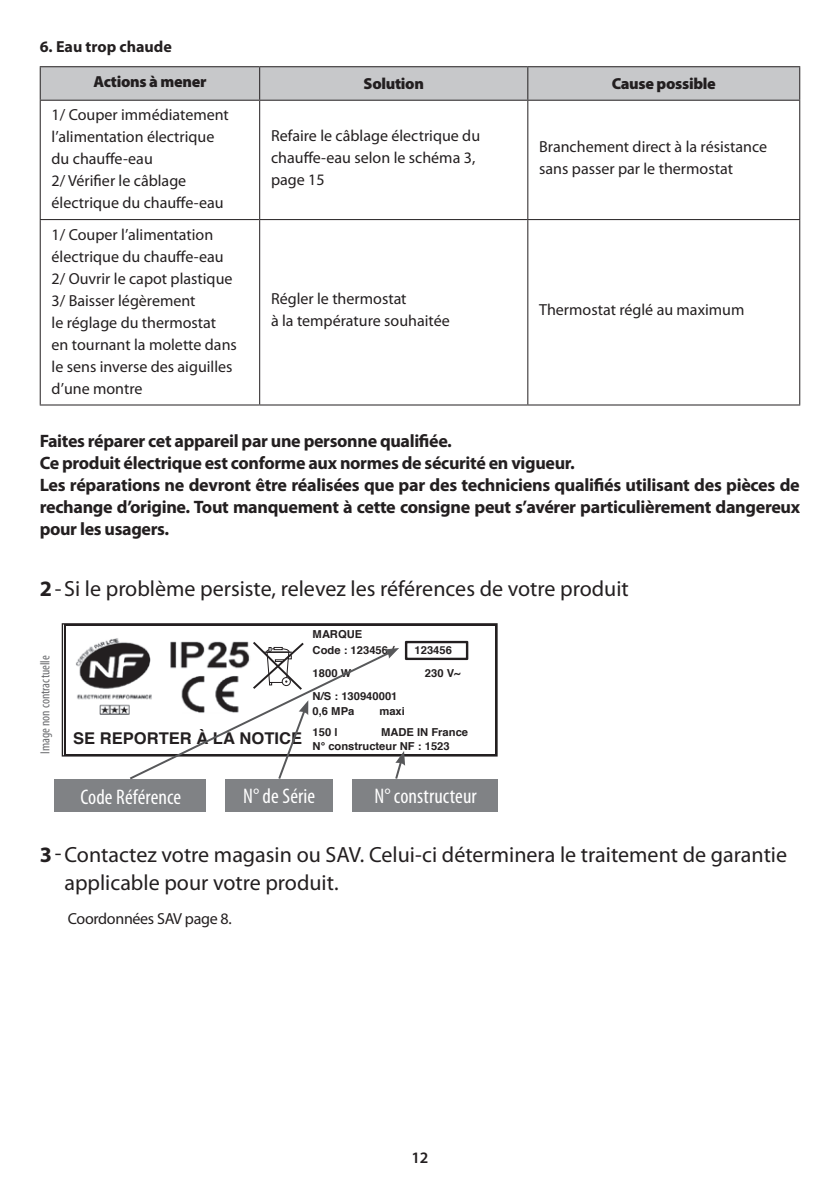
<style>
.page{position:relative;width:840px;height:1191px;background:#fff}
.page>*{position:absolute;margin:0;border:0;box-sizing:border-box;transform-origin:0 0}
.t1{font:22px/28px "Myriad Pro";color:#231f20}
.t2{font:condensed 21.2px "Myriad Pro";letter-spacing:.005em;color:#fff}
.t3{font:700 18px/22px "Myriad Pro";letter-spacing:-.02em;color:#231f20}
.t4{font:700 16.2px "Helvetica";color:#231f20}
.t5{font:16px/22px "Myriad Pro";color:#231f20}
.t6{font:900 16px "Myriad Pro";letter-spacing:-.02em;color:#231f20}
.t7{font:16px "Myriad Pro";letter-spacing:-.02em;color:#231f20}
.t8{font:700 16px "Myriad Pro";color:#231f20}
.t9{font:600 16px "Myriad Pro";color:#231f20}
.t10{font:condensed 13.2px "Myriad Pro";color:#6c6d70}
.t11{font:700 11px/16.8px "Helvetica";color:#231f20}
.s1{font-weight:700}
</style>
<div class="page">
<div style="left:41px;top:67px;width:757px;height:33px;background:#c7c8ca"></div>
<hr style="left:40px;top:66px;width:219px;height:1px;background:#231f20">
<hr style="left:40px;top:67px;width:1px;height:33px;background:#231f20">
<hr style="left:259px;top:66px;width:268px;height:1px;background:#231f20">
<hr style="left:259px;top:67px;width:1px;height:33px;background:#231f20">
<hr style="left:527px;top:66px;width:272px;height:1px;background:#231f20">
<hr style="left:527px;top:67px;width:1px;height:33px;background:#231f20">
<hr style="left:798px;top:67px;width:1px;height:33px;background:#231f20">
<hr style="left:40px;top:101px;width:1px;height:118px;background:#231f20">
<hr style="left:259px;top:101px;width:1px;height:118px;background:#231f20">
<hr style="left:527px;top:101px;width:1px;height:118px;background:#231f20">
<hr style="left:798px;top:101px;width:1px;height:118px;background:#231f20">
<hr style="left:40px;top:220px;width:1px;height:184px;background:#231f20">
<hr style="left:259px;top:220px;width:1px;height:184px;background:#231f20">
<hr style="left:527px;top:220px;width:1px;height:184px;background:#231f20">
<hr style="left:798px;top:220px;width:1px;height:184px;background:#231f20">
<hr style="left:40px;top:100px;width:219px;height:1px;background:#231f20">
<hr style="left:259px;top:100px;width:268px;height:1px;background:#231f20">
<hr style="left:527px;top:100px;width:272px;height:1px;background:#231f20">
<hr style="left:40px;top:219px;width:219px;height:1px;background:#231f20">
<hr style="left:259px;top:219px;width:268px;height:1px;background:#231f20">
<hr style="left:527px;top:219px;width:272px;height:1px;background:#231f20">
<hr style="left:40px;top:404px;width:219px;height:1px;background:#231f20">
<hr style="left:259px;top:404px;width:268px;height:1px;background:#231f20">
<hr style="left:527px;top:404px;width:272px;height:1px;background:#231f20">
<hr style="left:64px;top:624px;width:2px;height:132px;background:#231f20">
<hr style="left:66px;top:624px;width:430px;height:2px;background:#231f20">
<img style="left:76px;top:638px;width:51px;height:76px">
<div style="left:62px;top:623px;width:435px;height:133px;border:1px solid #231f20"></div>
<div style="left:54px;top:779px;width:152px;height:32px;background:#808285"></div>
<div style="left:225px;top:779px;width:108px;height:32px;background:#808285"></div>
<div style="left:352px;top:779px;width:145px;height:32px;background:#808285"></div>
<svg style="left:127px;top:640px;width:341px;height:139px"></svg>
<p class="t8" style="left:40px;top:37px;width:134px">6. Eau trop chaude</p>
<p class="t6" style="left:93px;top:72px;width:114px">Actions à mener</p>
<p class="t6" style="left:363px;top:75px;width:62px">Solution</p>
<p class="t6" style="left:611px;top:75px;width:106px">Cause possible</p>
<p class="t5" style="left:52px;top:104px;width:179px">1/ Couper immédiatement l’alimentation électrique du chauffe-eau<br>2/ Vérifier le câblage électrique du chauffe-eau</p>
<p class="t5" style="left:271px;top:125px;width:210px">Refaire le câblage électrique du chauffe-eau selon le schéma 3, page 15</p>
<p class="t5" style="left:539px;top:136px;width:229px">Branchement direct à la résistance sans passer par le thermostat</p>
<p class="t5" style="left:52px;top:223px;width:187px">1/ Couper l’alimentation électrique du chauffe-eau<br>2/ Ouvrir le capot plastique<br>3/ Baisser légèrement<br>le réglage du thermostat en tournant la molette dans le sens inverse des aiguilles d’une montre</p>
<p class="t5" style="left:271px;top:288px;width:180px">Régler le thermostat<br>à la température souhaitée</p>
<p class="t5" style="left:539px;top:299px;width:206px">Thermostat réglé au maximum</p>
<p class="t3" style="left:40px;top:430px;width:761px">Faites réparer cet appareil par une personne qualifiée.<br>Ce produit électrique est conforme aux normes de sécurité en vigueur.<br>Les réparations ne devront être réalisées que par des techniciens qualifiés utilisant des pièces de rechange d’origine. Tout manquement à cette consigne peut s’avérer particulièrement dangereux pour les usagers.</p>
<h1 class="t1" style="left:40px;top:575px;width:590px"><span class="s1">2</span>- Si le problème persiste, relevez les références de votre produit</h1>
<p class="t11" style="left:312px;top:625px;width:83px">MARQUE<br>Code : 123456 /</p>
<p class="t11" style="left:312px;top:664px;width:40px">1800 W</p>
<p class="t11" style="left:424px;top:664px;width:37px">230 V~</p>
<p class="t11" style="left:312px;top:687px;width:86px;line-height:15.2px">N/S : 130940001<br>0,6 MPa</p>
<p class="t11" style="left:414px;top:641px;width:39px">123456</p>
<p class="t10" style="left:37px;top:754px;width:100px;rotate:-90deg">Image non contractuelle</p>
<p class="t11" style="left:379px;top:702px;width:27px">maxi</p>
<p class="t11" style="left:312px;top:724px;width:157px;line-height:14px;text-indent:68px">MADE IN France<br>N° constructeur NF : 1523</p>
<p class="t11" style="left:312px;top:723px;width:26px">150 l</p>
<p class="t4" style="left:73px;top:723px;width:230px">SE REPORTER À LA NOTICE</p>
<h2 class="t2" style="left:80px;top:784px;width:102px">Code Référence</h2>
<h2 class="t2" style="left:243px;top:783px;width:74px">N° de Série</h2>
<h2 class="t2" style="left:374px;top:783px;width:104px">N° constructeur</h2>
<h1 class="t1" style="left:64px;top:841px;width:723px;text-indent:-25px"><span class="s1">3</span>- Contactez votre magasin ou SAV. Celui-ci déterminera le traitement de garantie applicable pour votre produit.</h1>
<p class="t7" style="left:68px;top:909px;width:165px">Coordonnées SAV page 8.</p>
<p class="t9" style="left:411px;top:1147px;width:19px">12</p>
</div>
